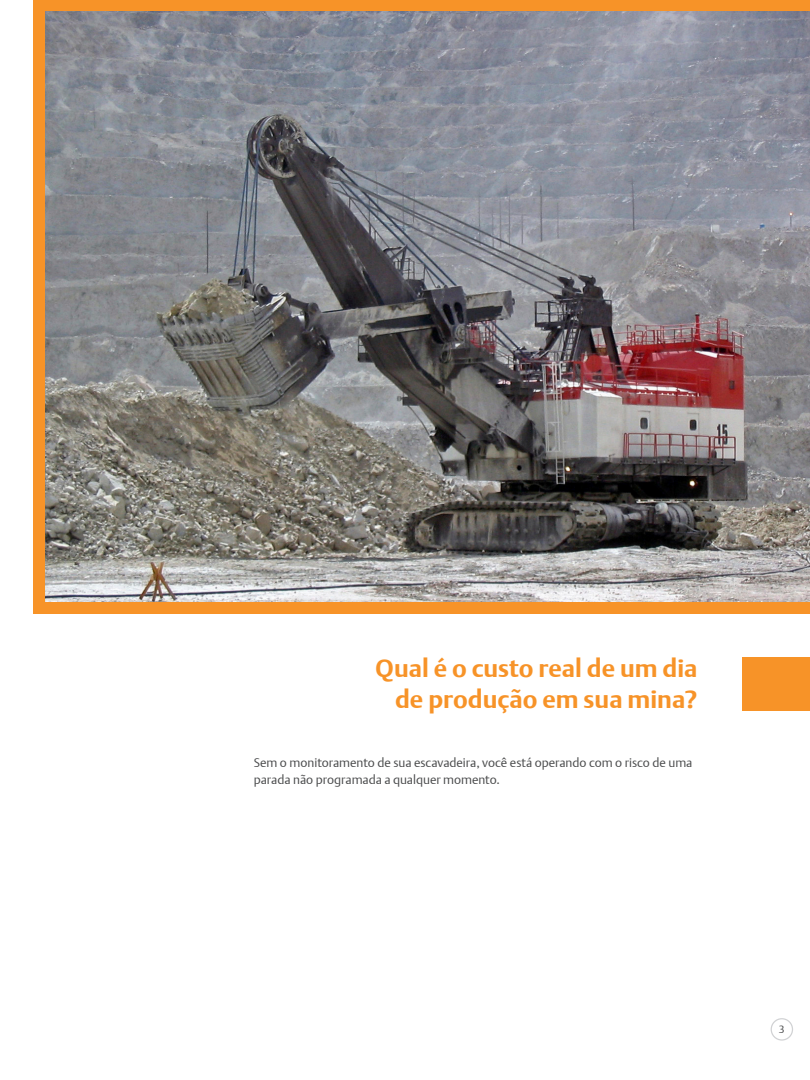
<style>
.page{position:relative;width:810px;height:1080px;background:#fff}
.page>*{position:absolute;margin:0;border:0;box-sizing:border-box;transform-origin:0 0}
.t1{font:700 25px/31.2px "DTL Argo T";color:#f79328;text-align:right}
.t2{font:12.5px/17.5px "DTL Argo T Light";color:#4b4c4d}
.t3{font:10.62px "DTL Argo T Light";color:#4b4c4d}
</style>
<div class="page">
<div style="left:771px;top:1018px;width:22px;height:23px;border:1px solid #d1d2d4;border-radius:50%"></div>
<div style="left:742px;top:658px;width:68px;height:53px;background:#f79328"></div>
<div style="left:34px;top:0;width:776px;height:613px;background:#f79328"></div>
<img style="left:45px;top:11px;width:765px;height:591px">
<p class="t1" style="left:376px;top:653px;width:323px">Qual é o custo real de um dia de produção em sua mina?</p>
<p class="t2" style="left:254px;top:753px;width:440px">Sem o monitoramento de sua escavadeira, você está operando com o risco de uma parada não programada a qualquer momento.</p>
<p class="t3" style="left:779px;top:1023px;width:7px">3</p>
</div>
